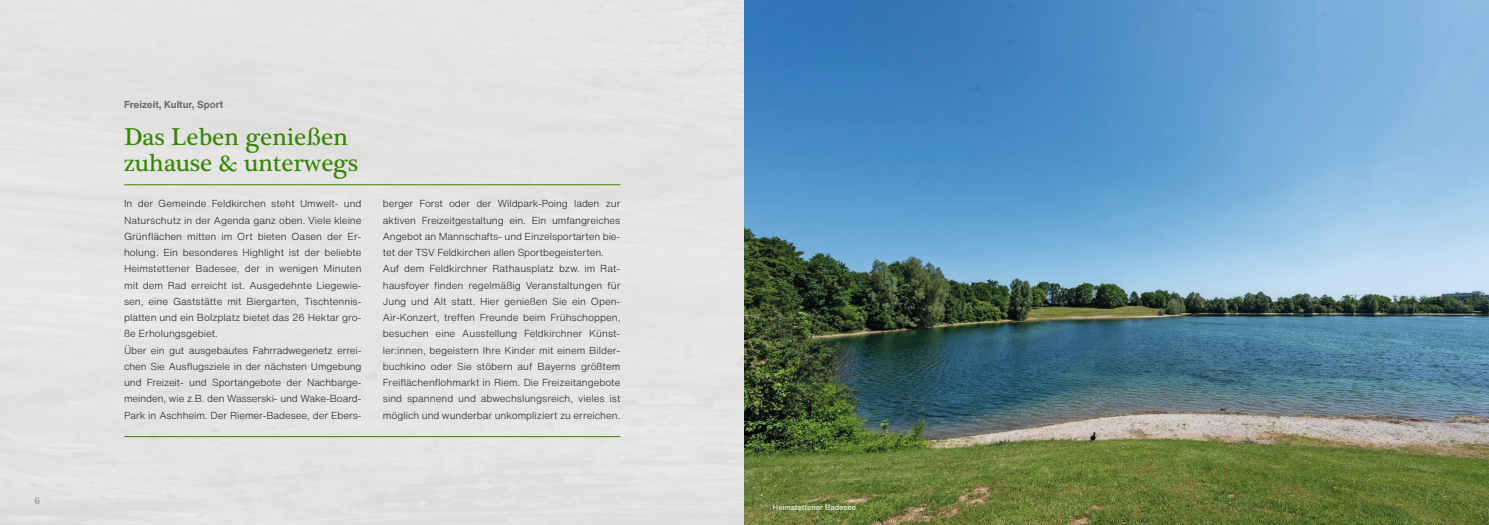
<style>
.page{position:relative;width:1489px;height:525px;background:#fff}
.page>*{position:absolute;margin:0;border:0;box-sizing:border-box;transform-origin:0 0}
.t1{font:25px/26.2px "Plantagenet Cherokee";color:#378600}
.t2{font:300 10px/16.2px "Helvetica Now Text";color:#171818}
.t3{font:700 10px "Helvetica Now Text";color:#696969}
.t4{font:10px "Plantagenet Cherokee";color:#838382}
.t5{font:7.5px "Helvetica Now Text";color:#fff}
</style>
<div class="page">
<img style="left:0;top:0;width:1488px;height:524px">
<svg style="left:774px;top:475px;width:138px;height:13px;background:#697d3a"></svg>
<hr style="left:124px;top:184px;width:496px;height:1px;background:#378600">
<hr style="left:124px;top:436px;width:496px;height:1px;background:#378600">
<p class="t4" style="left:35px;top:494px;width:7px">6</p>
<p class="t3" style="left:124px;top:97px;width:101px">Freizeit, Kultur, Sport</p>
<h1 class="t1" style="left:124px;top:124px;width:235px">Das Leben genießen zuhause &amp; unterwegs</h1>
<p class="t2" style="left:124px;top:195px;width:239px">In der Gemeinde Feldkirchen steht Umwelt- und Naturschutz in der Agenda ganz oben. Viele kleine Grünflächen mitten im Ort bieten Oasen der Er&shy;holung. Ein besonderes Highlight ist der beliebte Heimstettener Badesee, der in wenigen Minuten mit dem Rad erreicht ist. Ausgedehnte Liegewie&shy;sen, eine Gaststätte mit Biergarten, Tischtennis&shy;platten und ein Bolzplatz bietet das 26 Hektar gro&shy;ße Erholungsgebiet.<br>Über ein gut ausgebautes Fahrradwegenetz errei&shy;chen Sie Ausflugsziele in der nächsten Umgebung und Freizeit- und Sportangebote der Nachbarge&shy;meinden, wie z.B. den Wasserski- und Wake-Board-Park in Aschheim. Der Riemer-Badesee, der Ebers-</p>
<p class="t2" style="left:383px;top:195px;width:239px">berger Forst oder der Wildpark-Poing laden zur aktiven Freizeitgestaltung ein. Ein umfangreiches Angebot an Mannschafts- und Einzelsportarten bie&shy;tet der TSV Feldkirchen allen Sportbegeisterten.<br>Auf dem Feldkirchner Rathausplatz bzw. im Rat&shy;hausfoyer finden regelmäßig Veranstaltungen für Jung und Alt statt. Hier genießen Sie ein Open-Air-Konzert, treffen Freunde beim Frühschoppen, besuchen eine Ausstellung Feldkirchner Künst&shy;ler:innen, begeistern Ihre Kinder mit einem Bilder&shy;buchkino oder Sie stöbern auf Bayerns größtem Freiflächenflohmarkt in Riem. Die Freizeitangebote sind spannend und abwechslungsreich, vieles ist möglich und wunderbar unkompliziert zu erreichen.</p>
<p class="t5" style="left:772px;top:501px;width:85px">Heimstettener Badesee</p>
</div>
